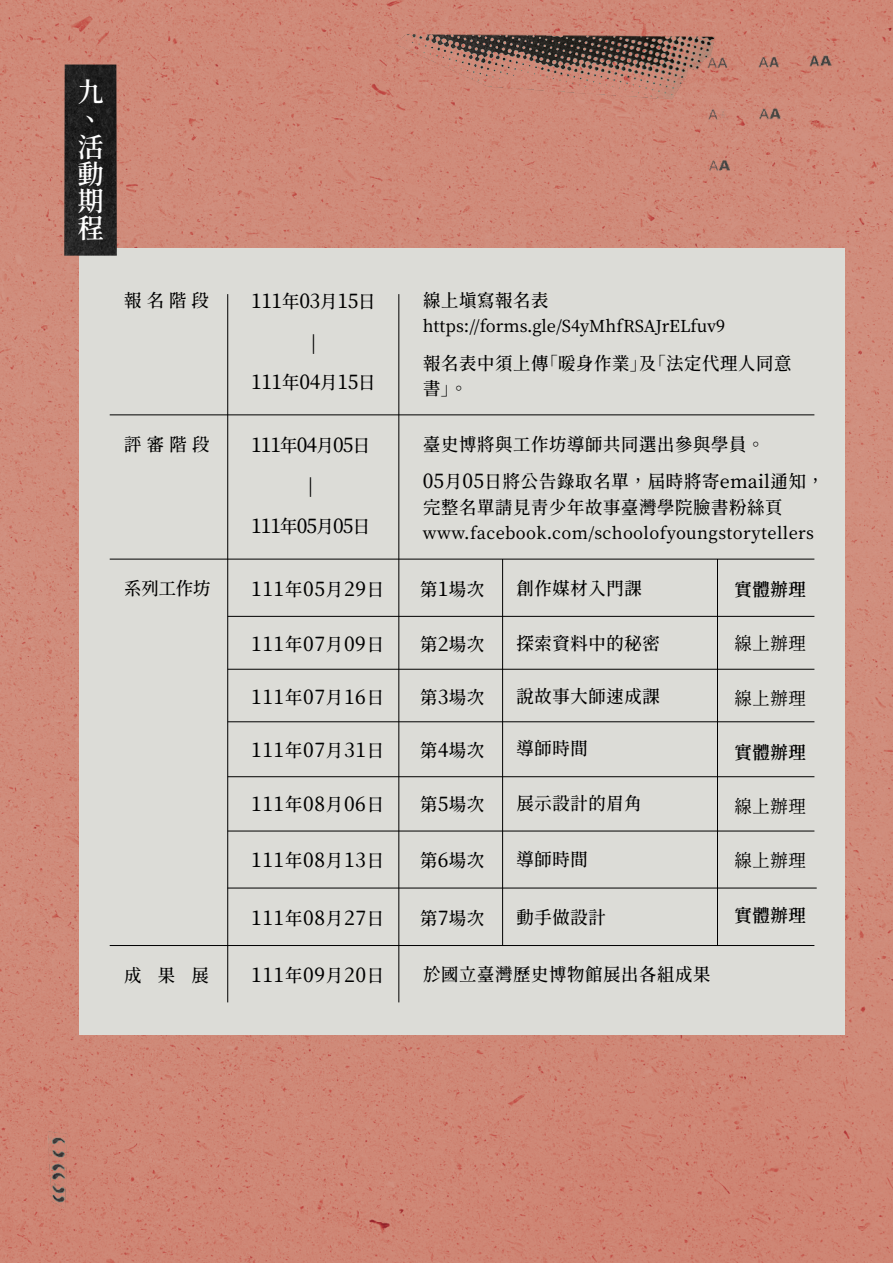
<style>
.page{position:relative;width:893px;height:1263px;background:#fff}
.page>*{position:absolute;margin:0;border:0;box-sizing:border-box;transform-origin:0 0}
.t1{font:600 27px/27.3px "Gen Wan Min TW";color:#fff}
.t2{font:19.5px "Gen Wan Min TW M";letter-spacing:.025em;color:#000}
.t3{font:18px/25.5px "Gen Wan Min TW M";color:#000}
.t4{font:18px "Gen Wan Min TW R";color:#000}
.t5{font:600 18px "Gen Wan Min TW";color:#000}
.t6{font:16.5px "Gen Wan Min TW M";letter-spacing:.015em;color:#000}
.s1{font-size:18px}
.s2{font-size:19.5px}
</style>
<div class="page">
<img style="left:0;top:0;width:893px;height:1263px">
<img style="left:360px;top:34px;width:486px;height:256px">
<img style="left:5px;top:1098px;width:117px;height:140px">
<div style="left:79px;top:248px;width:766px;height:787px;background:#dcdcd7"></div>
<img style="left:64px;top:65px;width:53px;height:191px">
<hr style="left:110px;top:415px;width:704px;height:1px;background:#000">
<hr style="left:110px;top:559px;width:704px;height:1px;background:#000">
<hr style="left:228px;top:616px;width:586px;height:1px;background:#000">
<hr style="left:228px;top:669px;width:586px;height:1px;background:#000">
<hr style="left:228px;top:721px;width:586px;height:1px;background:#000">
<hr style="left:228px;top:776px;width:586px;height:1px;background:#000">
<hr style="left:228px;top:831px;width:586px;height:1px;background:#000">
<hr style="left:228px;top:888px;width:589px;height:1px;background:#000">
<hr style="left:110px;top:945px;width:704px;height:1px;background:#000">
<hr style="left:227px;top:294px;width:1px;height:708px;background:#000">
<hr style="left:399px;top:294px;width:1px;height:708px;background:#000">
<hr style="left:502px;top:559px;width:1px;height:386px;background:#000">
<hr style="left:717px;top:559px;width:1px;height:386px;background:#000">
<h1 class="t1" style="left:77px;top:79px;width:28px">九、活動期程</h1>
<p class="t3" style="left:124px;top:288px;width:87px">報名階段</p>
<p class="t2" style="left:251px;top:290px;width:126px">111<span class="s1">年</span>03<span class="s1">月</span>15<span class="s1">日</span></p>
<p class="t3" style="left:311px;top:330px;width:6px">|</p>
<p class="t2" style="left:251px;top:371px;width:126px">111<span class="s1">年</span>04<span class="s1">月</span>15<span class="s1">日</span></p>
<p class="t3" style="left:124px;top:432px;width:87px">評審階段</p>
<p class="t2" style="left:251px;top:434px;width:121px">111<span class="s1">年</span>04<span class="s1">月</span>05<span class="s1">日</span></p>
<p class="t3" style="left:308px;top:473px;width:6px">|</p>
<p class="t2" style="left:251px;top:515px;width:121px">111<span class="s1">年</span>05<span class="s1">月</span>05<span class="s1">日</span></p>
<p class="t3" style="left:423px;top:288px;width:127px">線上塡寫報名表</p>
<p class="t6" style="left:423px;top:317px;width:304px">https://forms.gle/S4yMhfRSAJrELfuv9</p>
<p class="t3" style="left:423px;top:351px;width:370px">報名表中須上傳「暖身作業」及「法定代理人同意書」。</p>
<p class="t3" style="left:423px;top:426px;width:403px;line-height:37.5px">臺史博將與工作坊導師共同選出參與學員。<br><span class="s2">05</span>月<span class="s2">05</span>日將公告錄取名單，屆時將寄email通知，</p>
<p class="t3" style="left:423px;top:495px;width:361px">完整名單請見靑少年故事臺灣學院臉書粉絲頁</p>
<p class="t6" style="left:423px;top:524px;width:393px">www.facebook.com/schoolofyoungstorytellers</p>
<p class="t3" style="left:124px;top:576px;width:88px">系列工作坊</p>
<p class="t2" style="left:251px;top:578px;width:135px">111<span class="s1">年</span>05<span class="s1">月</span>29<span class="s1">日</span></p>
<p class="t3" style="left:516px;top:576px;width:127px">創作媒材入門課</p>
<p class="t2" style="left:251px;top:633px;width:135px">111<span class="s1">年</span>07<span class="s1">月</span>09<span class="s1">日</span></p>
<p class="t3" style="left:516px;top:631px;width:145px">探索資料中的秘密</p>
<p class="t2" style="left:251px;top:686px;width:135px">111<span class="s1">年</span>07<span class="s1">月</span>16<span class="s1">日</span></p>
<p class="t3" style="left:516px;top:684px;width:145px">說故事大師速成課</p>
<p class="t2" style="left:251px;top:738px;width:135px">111<span class="s1">年</span>07<span class="s1">月</span>31<span class="s1">日</span></p>
<p class="t3" style="left:516px;top:736px;width:73px">導師時間</p>
<p class="t2" style="left:251px;top:793px;width:135px">111<span class="s1">年</span>08<span class="s1">月</span>06<span class="s1">日</span></p>
<p class="t3" style="left:516px;top:791px;width:127px">展示設計的眉角</p>
<p class="t2" style="left:251px;top:849px;width:135px">111<span class="s1">年</span>08<span class="s1">月</span>13<span class="s1">日</span></p>
<p class="t3" style="left:516px;top:847px;width:73px">導師時間</p>
<p class="t3" style="left:420px;top:577px;width:66px">第<span class="s2">1</span>場次</p>
<p class="t3" style="left:420px;top:632px;width:66px">第<span class="s2">2</span>場次</p>
<p class="t3" style="left:420px;top:685px;width:66px">第<span class="s2">3</span>場次</p>
<p class="t3" style="left:420px;top:737px;width:66px">第<span class="s2">4</span>場次</p>
<p class="t3" style="left:420px;top:792px;width:66px">第<span class="s2">5</span>場次</p>
<p class="t3" style="left:420px;top:848px;width:66px">第<span class="s2">6</span>場次</p>
<p class="t3" style="left:124px;top:963px;width:87px">成果展</p>
<p class="t2" style="left:251px;top:907px;width:135px">111<span class="s1">年</span>08<span class="s1">月</span>27<span class="s1">日</span></p>
<p class="t3" style="left:420px;top:906px;width:66px">第<span class="s2">7</span>場次</p>
<p class="t3" style="left:516px;top:905px;width:91px">動手做設計</p>
<p class="t2" style="left:251px;top:964px;width:135px">111<span class="s1">年</span>09<span class="s1">月</span>20<span class="s1">日</span></p>
<p class="t3" style="left:423px;top:962px;width:289px">於國立臺灣歷史博物館展出各組成果</p>
<p class="t5" style="left:734px;top:579px;width:73px">實體辦理</p>
<p class="t4" style="left:734px;top:633px;width:73px">線上辦理</p>
<p class="t4" style="left:734px;top:688px;width:73px">線上辦理</p>
<p class="t5" style="left:734px;top:743px;width:73px">實體辦理</p>
<p class="t4" style="left:734px;top:797px;width:73px">線上辦理</p>
<p class="t4" style="left:734px;top:851px;width:73px">線上辦理</p>
<p class="t5" style="left:734px;top:905px;width:73px">實體辦理</p>
</div>
